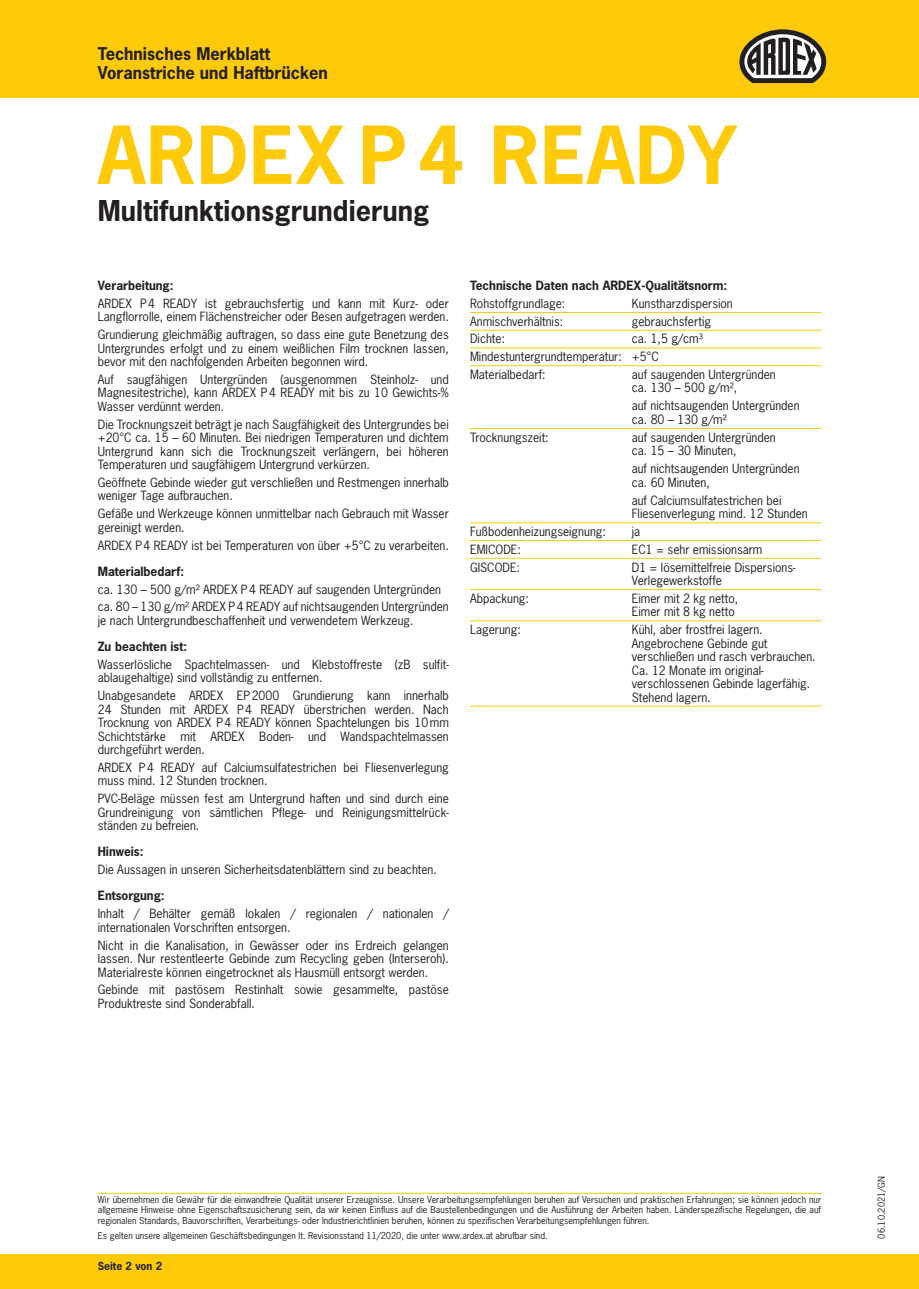
<style>
.page{position:relative;width:919px;height:1289px;background:#fff}
.page>*{position:absolute;margin:0;border:0;box-sizing:border-box;transform-origin:0 0}
.Titel{font:700 75px "News Gothic Std";letter-spacing:.015em;color:#feca0a}
.Untertitel{font:700 27px "News Gothic Std";letter-spacing:.005em;color:#231f20}
.t1{font:700 16.5px/19.5px "News Gothic Std";color:#231f20}
.Fliesstext{font:12px/13.5px "News Gothic Std";color:#231f20}
.Technische_Daten{font:12px/13.5px "News Gothic Std";color:#231f20}
.Subheads{font:12px/13.5px "News Gothic Std";color:#231f20}
.Subheads-2{font:700 12px "News Gothic Std";color:#231f20}
.t2{font:700 10.5px "News Gothic Std";color:#231f20}
.Fliesstext-2{font:9px/10.5px "News Gothic Std";color:#231f20;text-align:justify}
.Norm{font:9px "News Gothic Std";color:#231f20}
</style>
<div class="page">
<div style="left:0;top:0;width:918px;height:98px;background:#feca0a"></div>
<div style="left:0;top:1254px;width:918px;height:34px;background:#feca0a"></div>
<hr style="left:470px;top:312px;width:351px;height:1px;background:#feca0a">
<hr style="left:470px;top:330px;width:351px;height:1px;background:#feca0a">
<hr style="left:470px;top:347px;width:351px;height:1px;background:#feca0a">
<hr style="left:470px;top:365px;width:351px;height:1px;background:#feca0a">
<hr style="left:470px;top:428px;width:351px;height:1px;background:#feca0a">
<hr style="left:470px;top:522px;width:351px;height:1px;background:#feca0a">
<hr style="left:470px;top:540px;width:351px;height:1px;background:#feca0a">
<hr style="left:470px;top:558px;width:351px;height:1px;background:#feca0a">
<hr style="left:470px;top:589px;width:351px;height:1px;background:#feca0a">
<hr style="left:470px;top:620px;width:351px;height:1px;background:#feca0a">
<hr style="left:470px;top:705px;width:351px;height:1px;background:#feca0a">
<svg style="left:739px;top:29px;width:87px;height:54px"></svg>
<hr style="left:98px;top:1192px;width:723px;height:1px;background:#feca0a">
<h3 class="t1" style="left:98px;top:43px;width:231px">Technisches Merkblatt<br>Voranstriche und Haftbrücken</h3>
<p class="Titel" style="left:98px;top:106px;width:640px">ARDEX P4 READY</p>
<p class="Untertitel" style="left:98px;top:193px;width:333px">Multifunktionsgrundierung</p>
<p class="Subheads-2" style="left:98px;top:277px;width:77px">Verarbeitung:</p>
<p class="Fliesstext" style="left:98px;top:296px;width:352px">ARDEX P4 READY ist gebrauchsfertig und kann mit Kurz- oder<br>Langflorrolle, einem Flächenstreicher oder Besen aufgetragen werden.</p>
<p class="Fliesstext" style="left:98px;top:328px;width:352px;text-align:justify">Grundierung gleichmäßig auftragen, so dass eine gute Benetzung des Untergrundes erfolgt und zu einem weißlichen Film trocknen lassen, bevor mit den nachfolgenden Arbeiten begonnen wird.</p>
<p class="Fliesstext" style="left:98px;top:372px;width:352px;text-align:justify">Auf saugfähigen Untergründen (ausgenommen Steinholz- und Magnesitestriche), kann ARDEX P4 READY mit bis zu 10 Gewichts-% Wasser verdünnt werden.</p>
<p class="Fliesstext" style="left:98px;top:417px;width:352px;text-align:justify">Die Trocknungszeit beträgt je nach Saugfähigkeit des Untergrundes bei +20°C ca. 15 – 60 Minuten. Bei niedrigen Temperaturen und dichtem Untergrund kann sich die Trocknungszeit verlängern, bei höheren Temperaturen und saugfähigem Untergrund verkürzen.</p>
<p class="Fliesstext" style="left:98px;top:475px;width:352px">Geöffnete Gebinde wieder gut verschließen und Restmengen innerhalb weniger Tage aufbrauchen.</p>
<p class="Fliesstext" style="left:98px;top:507px;width:352px">Gefäße und Werkzeuge können unmittelbar nach Gebrauch mit Wasser gereinigt werden.</p>
<p class="Fliesstext" style="left:98px;top:538px;width:352px">ARDEX P4 READY ist bei Temperaturen von über +5°C zu verarbeiten.</p>
<p class="Subheads-2" style="left:98px;top:563px;width:88px">Materialbedarf:</p>
<p class="Subheads" style="left:98px;top:582px;width:344px">ca. 130 – 500 g/m² ARDEX P4 READY auf saugenden Untergründen</p>
<p class="Subheads" style="left:98px;top:600px;width:352px">ca. 80 – 130 g/m² ARDEX P4 READY auf nichtsaugenden Untergründen je nach Untergrundbeschaffenheit und verwendetem Werkzeug.</p>
<p class="Subheads-2" style="left:98px;top:638px;width:91px">Zu beachten ist:</p>
<p class="Fliesstext" style="left:98px;top:657px;width:352px">Wasserlösliche Spachtelmassen- und Klebstoffreste (zB sulfit&shy;ablaugehaltige) sind vollständig zu entfernen.</p>
<p class="Fliesstext" style="left:98px;top:688px;width:352px;text-align:justify">Unabgesandete ARDEX EP2000 Grundierung kann innerhalb 24 Stunden mit ARDEX P4 READY überstrichen werden. Nach Trocknung von ARDEX P4 READY können Spachtelungen bis 10mm Schichtstärke mit ARDEX Boden- und Wandspachtelmassen durchgeführt werden.</p>
<p class="Fliesstext" style="left:98px;top:760px;width:352px">ARDEX P4 READY auf Calciumsulfatestrichen bei Fliesenverlegung muss mind. 12 Stunden trocknen.</p>
<p class="Fliesstext" style="left:98px;top:791px;width:352px;text-align:justify">PVC-Beläge müssen fest am Untergrund haften und sind durch eine Grundreinigung von sämtlichen Pflege- und Reinigungsmittelrück&shy;ständen zu befreien.</p>
<p class="Subheads-2" style="left:98px;top:844px;width:47px">Hinweis:</p>
<p class="Fliesstext" style="left:98px;top:862px;width:340px">Die Aussagen in unseren Sicherheitsdatenblättern sind zu beachten.</p>
<p class="Subheads-2" style="left:98px;top:888px;width:68px">Entsorgung:</p>
<p class="Fliesstext" style="left:98px;top:906px;width:352px">Inhalt / Behälter gemäß lokalen / regionalen / nationalen / internationalen Vorschriften entsorgen.</p>
<p class="Fliesstext" style="left:98px;top:938px;width:352px;text-align:justify">Nicht in die Kanalisation, in Gewässer oder ins Erdreich gelangen lassen. Nur restentleerte Gebinde zum Recycling geben (Interseroh).<br>Materialreste können eingetrocknet als Hausmüll entsorgt werden.</p>
<p class="Fliesstext" style="left:98px;top:982px;width:352px">Gebinde mit pastösem Restinhalt sowie gesammelte, pastöse<br>Produktreste sind Sonderabfall.</p>
<p class="Subheads-2" style="left:470px;top:277px;width:259px">Technische Daten nach ARDEX-Qualitätsnorm:</p>
<p class="Technische_Daten" style="left:470px;top:296px;width:97px">Rohstoffgrundlage:</p>
<p class="Technische_Daten" style="left:631px;top:296px;width:102px">Kunstharzdispersion</p>
<p class="Technische_Daten" style="left:470px;top:314px;width:95px">Anmischverhältnis:</p>
<p class="Technische_Daten" style="left:631px;top:314px;width:81px">gebrauchsfertig</p>
<p class="Technische_Daten" style="left:470px;top:332px;width:37px">Dichte:</p>
<p class="Technische_Daten" style="left:631px;top:332px;width:73px">ca. 1,5 g/cm³</p>
<p class="Technische_Daten" style="left:470px;top:350px;width:190px">Mindestuntergrundtemperatur: +5°C</p>
<p class="Technische_Daten" style="left:470px;top:367px;width:77px">Materialbedarf:</p>
<p class="Technische_Daten" style="left:631px;top:367px;width:145px">auf saugenden Untergründen ca. 130 – 500 g/m²,</p>
<p class="Technische_Daten" style="left:631px;top:399px;width:169px">auf nichtsaugenden Untergründen ca. 80 – 130 g/m²</p>
<p class="Technische_Daten" style="left:470px;top:430px;width:80px">Trocknungszeit:</p>
<p class="Technische_Daten" style="left:631px;top:430px;width:145px">auf saugenden Untergründen ca. 15 – 30 Minuten,</p>
<p class="Technische_Daten" style="left:631px;top:462px;width:169px">auf nichtsaugenden Untergründen ca. 60 Minuten,</p>
<p class="Technische_Daten" style="left:631px;top:493px;width:177px">auf Calciumsulfatestrichen bei<br>Fliesenverlegung mind. 12 Stunden</p>
<p class="Technische_Daten" style="left:470px;top:524px;width:137px">Fußbodenheizungseignung:</p>
<p class="Technische_Daten" style="left:631px;top:524px;width:10px">ja</p>
<p class="Technische_Daten" style="left:470px;top:542px;width:52px">EMICODE:</p>
<p class="Technische_Daten" style="left:631px;top:542px;width:132px">EC1 = sehr emissionsarm</p>
<p class="Technische_Daten" style="left:470px;top:560px;width:52px">GISCODE:</p>
<p class="Technische_Daten" style="left:631px;top:560px;width:165px">D1 = lösemittelfreie Dispersions-<br>Verlegewerkstoffe</p>
<p class="Technische_Daten" style="left:470px;top:591px;width:60px">Abpackung:</p>
<p class="Technische_Daten" style="left:631px;top:591px;width:108px">Eimer mit 2 kg netto,<br>Eimer mit 8 kg netto</p>
<p class="Technische_Daten" style="left:470px;top:622px;width:52px">Lagerung:</p>
<p class="Technische_Daten" style="left:631px;top:622px;width:185px">Kühl, aber frostfrei lagern.<br>Angebrochene Gebinde gut verschließen und rasch verbrauchen.<br>Ca. 12 Monate im original&shy;verschlossenen Gebinde lagerfähig.<br>Stehend lagern.</p>
<p class="Fliesstext-2" style="left:98px;top:1193px;width:724px">Wir übernehmen die Gewähr für die einwandfreie Qualität unserer Erzeugnisse. Unsere Verarbeitungsempfehlungen beruhen auf Versuchen und praktischen Erfahrungen; sie können jedoch nur allgemeine Hinweise ohne Eigenschaftszusicherung sein, da wir keinen Einfluss auf die Baustellenbedingungen und die Ausführung der Arbeiten haben. Länderspezifische Regelungen, die auf regionalen Standards, Bauvorschriften, Verarbeitungs- oder Industrierichtlinien beruhen, können zu spezifischen Verarbeitungsempfehlungen führen.</p>
<p class="Fliesstext-2" style="left:98px;top:1229px;width:451px">Es gelten unsere allgemeinen Geschäftsbedingungen lt. Revisionsstand 11/2020, die unter www.ardex.at abrufbar sind.</p>
<p class="t2" style="left:98px;top:1258px;width:66px">Seite 2 von 2</p>
<p class="Norm" style="left:875px;top:1238px;width:64px;rotate:-90deg">06.10.2021/GN</p>
</div>
